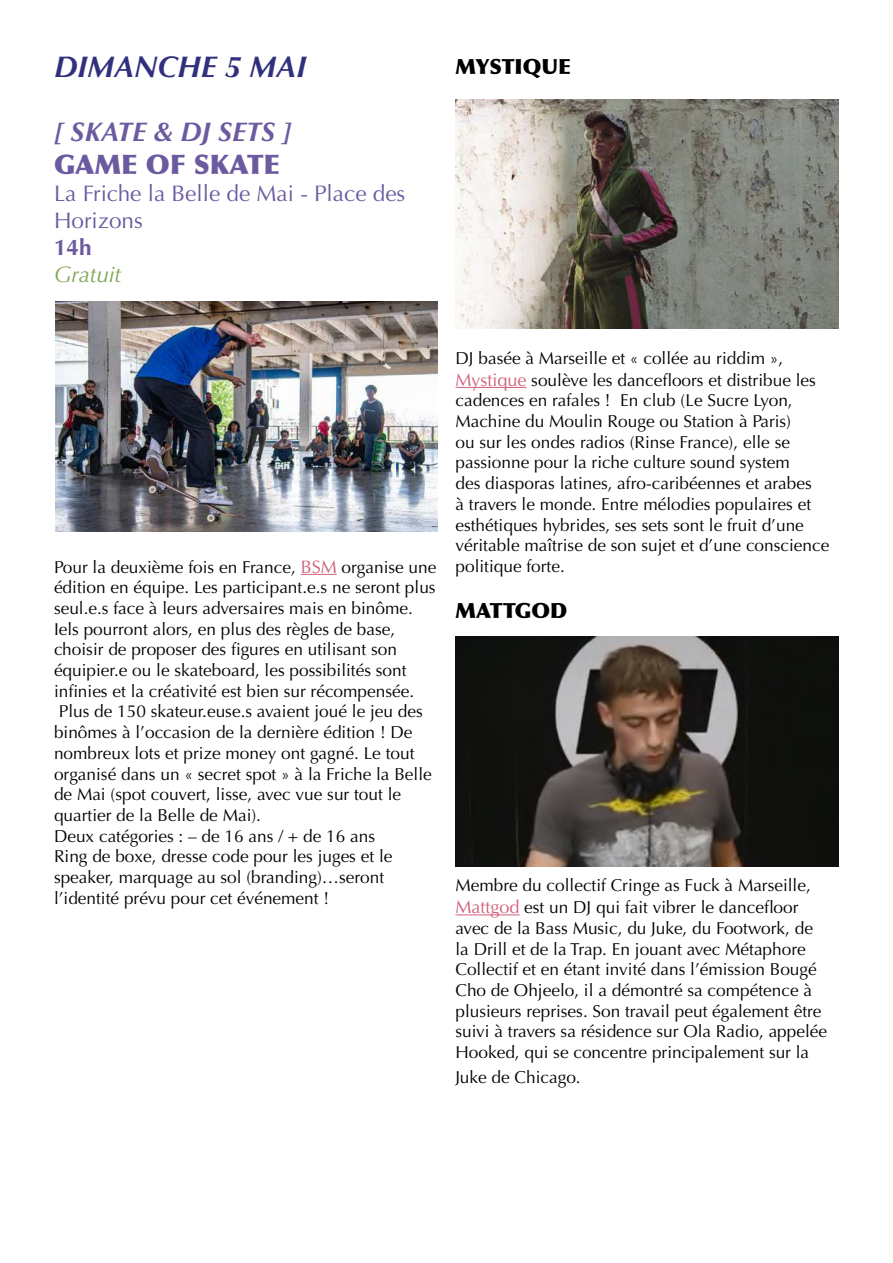
<style>
.page{position:relative;width:893px;height:1263px;background:#fff}
.page>*{position:absolute;margin:0;border:0;box-sizing:border-box;transform-origin:0 0}
.t1{font:italic 700 30px "Optima";color:#31307d}
.t2{font:italic 700 27px "Optima";color:#6c5aa0}
.t3{font:900 27px "Optima";color:#6c5aa0}
.t4{font:22.5px/27px "Optima";color:#6c5aa0}
.t5{font:italic 22.5px "Optima";color:#83a756}
.t6{font:700 22.5px "Optima";color:#6c5aa0}
.t7{font:900 21px "Optima";color:#000}
.t8{font:17.25px/20.9px "Optima";color:#020203}
.s1{font-size:18px;color:#d1607c}
</style>
<div class="page">
<hr style="left:301px;top:574px;width:36px;height:1px;background:#d1607c">
<hr style="left:455px;top:387px;width:71px;height:1px;background:#d1607c">
<hr style="left:455px;top:914px;width:64px;height:1px;background:#d1607c">
<img style="left:455px;top:637px;width:384px;height:229px">
<img style="left:56px;top:302px;width:381px;height:229px">
<img style="left:455px;top:99px;width:384px;height:230px">
<h1 class="t1" style="left:54px;top:49px;width:254px">DIMANCHE 5 MAI</h1>
<h2 class="t2" style="left:54px;top:116px;width:239px">[ SKATE &amp; DJ SETS ]</h2>
<h2 class="t3" style="left:54px;top:148px;width:228px">GAME OF SKATE</h2>
<h3 class="t4" style="left:54px;top:180px;width:353px">La Friche la Belle de Mai - Place des<br>Horizons</h3>
<h3 class="t6" style="left:54px;top:234px;width:39px">14h</h3>
<h3 class="t5" style="left:54px;top:261px;width:69px">Gratuit</h3>
<p class="t7" style="left:455px;top:54px;width:117px">MYSTIQUE</p>
<p class="t8" style="left:54px;top:557px;width:384px">Pour la deuxième fois en France, <span class="s1">BSM</span> organise une édition en équipe. Les participant.e.s ne seront plus seul.e.s face à leurs adversaires mais en binôme.<br>Iels pourront alors, en plus des règles de base, choisir de proposer des figures en utilisant son équipier.e ou le skateboard, les possibilités sont infinies et la créativité est bien sur récompensée.<br>Plus de 150 skateur.euse.s avaient joué le jeu des binômes à l’occasion de la dernière édition ! De nombreux lots et prize money ont gagné. Le tout organisé dans un « secret spot » à la Friche la Belle de Mai (spot couvert, lisse, avec vue sur tout le quartier de la Belle de Mai).<br>Deux catégories : – de 16 ans / + de 16 ans<br>Ring de boxe, dresse code pour les juges et le speaker, marquage au sol (branding)…seront l’identité prévu pour cet événement !</p>
<p class="t8" style="left:455px;top:348px;width:375px">DJ basée à Marseille et « collée au riddim », <span class="s1">Mystique</span> soulève les dancefloors et distribue les cadences en rafales ! En club (Le Sucre Lyon, Machine du Moulin Rouge ou Station à Paris)<br>ou sur les ondes radios (Rinse France), elle se passionne pour la riche culture sound system<br>des diasporas latines, afro-caribéennes et arabes<br>à travers le monde. Entre mélodies populaires et esthétiques hybrides, ses sets sont le fruit d’une véritable maîtrise de son sujet et d’une conscience politique forte.</p>
<p class="t7" style="left:455px;top:598px;width:113px">MATTGOD</p>
<p class="t8" style="left:455px;top:875px;width:373px">Membre du collectif Cringe as Fuck à Marseille, <span class="s1">Mattgod</span> est un DJ qui fait vibrer le dancefloor avec de la Bass Music, du Juke, du Footwork, de la Drill et de la Trap. En jouant avec Métaphore Collectif et en étant invité dans l’émission Bougé Cho de Ohjeelo, il a démontré sa compétence à plusieurs reprises. Son travail peut également être suivi à travers sa résidence sur Ola Radio, appelée Hooked, qui se concentre principalement sur la</p>
<p class="t8" style="left:455px;top:1067px;width:127px">Juke de Chicago.</p>
</div>
